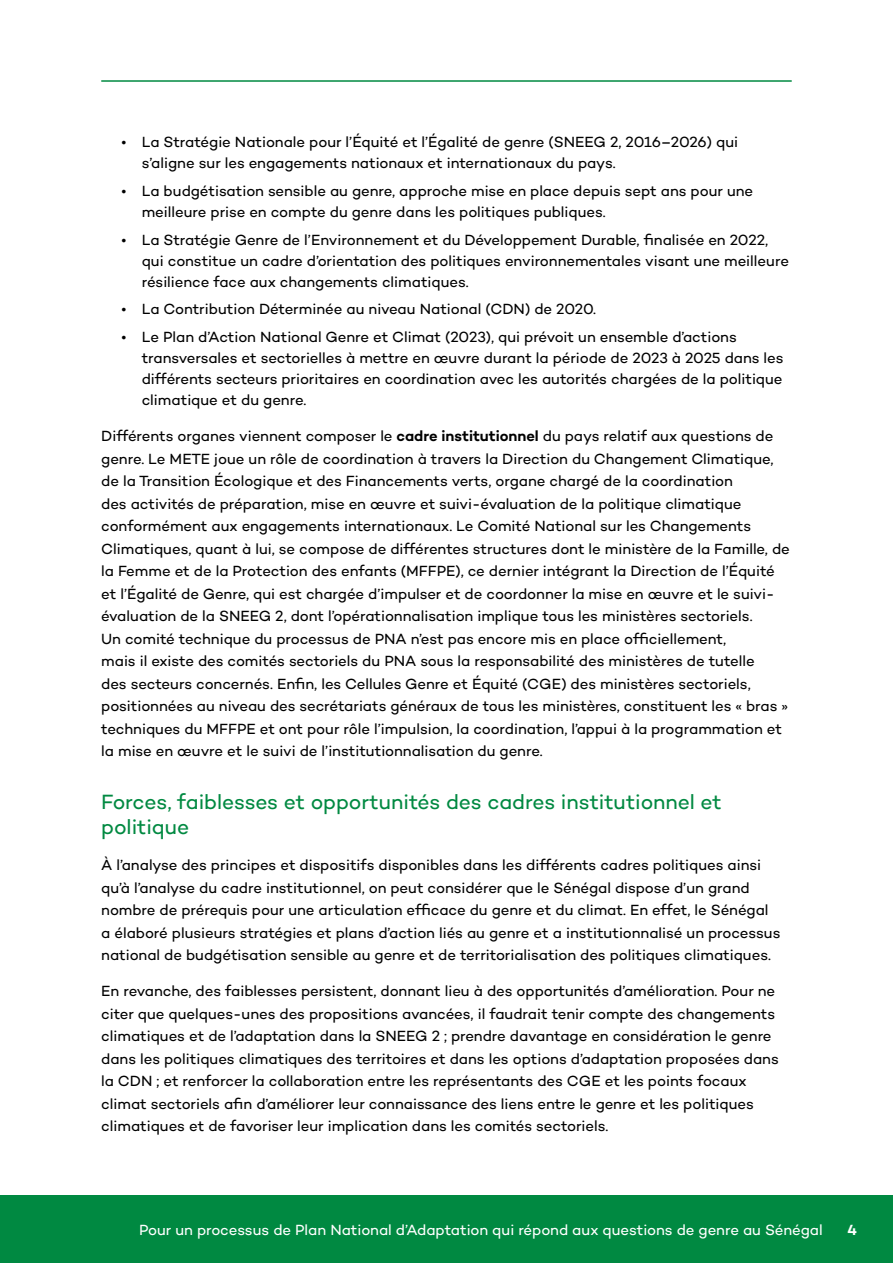
<style>
.page{position:relative;width:893px;height:1263px;background:#fff}
.page>*{position:absolute;margin:0;border:0;box-sizing:border-box;transform-origin:0 0}
.t1{font:21px/25.5px "Campton";letter-spacing:-.005em;color:#008941}
.t2{font:15px/22.5px "Campton";letter-spacing:-.005em;color:#000}
.t3{font:15px "Campton";letter-spacing:-.005em;color:#fff}
.t4{font:600 15px "Campton";color:#fff}
.s1{font-weight:600}
</style>
<div class="page">
<hr style="left:101px;top:80px;width:691px;height:2px;background:#008941">
<div style="left:0;top:1195px;width:893px;height:68px;background:#008941"></div>
<p class="t2" style="left:142px;top:131px;width:598px;line-height:21px;text-indent:-20px">• La Stratégie Nationale pour l’Équité et l’Égalité de genre (SNEEG 2, 2016–2026) qui s’aligne sur les engagements nationaux et internationaux du pays.</p>
<p class="t2" style="left:142px;top:180px;width:613px;line-height:21px;text-indent:-20px">• La budgétisation sensible au genre, approche mise en place depuis sept ans pour une meilleure prise en compte du genre dans les politiques publiques.</p>
<p class="t2" style="left:142px;top:229px;width:649px;line-height:21px;text-indent:-20px">• La Stratégie Genre de l’Environnement et du Développement Durable, finalisée en 2022, qui constitue un cadre d’orientation des politiques environnementales visant une meilleure résilience face aux changements climatiques.</p>
<p class="t2" style="left:122px;top:298px;width:476px">• La Contribution Déterminée au niveau National (CDN) de 2020.</p>
<p class="t2" style="left:142px;top:326px;width:643px;line-height:21px;text-indent:-20px">• Le Plan d’Action National Genre et Climat (2023), qui prévoit un ensemble d’actions transversales et sectorielles à mettre en œuvre durant la période de 2023 à 2025 dans les différents secteurs prioritaires en coordination avec les autorités chargées de la politique climatique et du genre.</p>
<p class="t2" style="left:101px;top:424px;width:690px">Différents organes viennent composer le <span class="s1">cadre institutionnel</span> du pays relatif aux questions de genre. Le METE joue un rôle de coordination à travers la Direction du Changement Climatique, de la Transition Écologique et des Financements verts, organe chargé de la coordination<br>des activités de préparation, mise en œuvre et suivi-évaluation de la politique climatique conformément aux engagements internationaux. Le Comité National sur les Changements Climatiques, quant à lui, se compose de différentes structures dont le ministère de la Famille, de la Femme et de la Protection des enfants (MFFPE), ce dernier intégrant la Direction de l’Équité et l’Égalité de Genre, qui est chargée d’impulser et de coordonner la mise en œuvre et le suivi&shy;évaluation de la SNEEG 2, dont l’opérationnalisation implique tous les ministères sectoriels.<br>Un comité technique du processus de PNA n’est pas encore mis en place officiellement,<br>mais il existe des comités sectoriels du PNA sous la responsabilité des ministères de tutelle<br>des secteurs concernés. Enfin, les Cellules Genre et Équité (CGE) des ministères sectoriels, positionnées au niveau des secrétariats généraux de tous les ministères, constituent les « bras » techniques du MFFPE et ont pour rôle l’impulsion, la coordination, l’appui à la programmation et la mise en œuvre et le suivi de l’institutionnalisation du genre.</p>
<h1 class="t1" style="left:101px;top:788px;width:622px">Forces, faiblesses et opportunités des cadres institutionnel et politique</h1>
<p class="t2" style="left:101px;top:853px;width:681px">À l’analyse des principes et dispositifs disponibles dans les différents cadres politiques ainsi qu’à l’analyse du cadre institutionnel, on peut considérer que le Sénégal dispose d’un grand nombre de prérequis pour une articulation efficace du genre et du climat. En effet, le Sénégal a élaboré plusieurs stratégies et plans d’action liés au genre et a institutionnalisé un processus national de budgétisation sensible au genre et de territorialisation des politiques climatiques.</p>
<p class="t2" style="left:101px;top:979px;width:679px">En revanche, des faiblesses persistent, donnant lieu à des opportunités d’amélioration. Pour ne citer que quelques-unes des propositions avancées, il faudrait tenir compte des changements climatiques et de l’adaptation dans la SNEEG 2 ; prendre davantage en considération le genre dans les politiques climatiques des territoires et dans les options d’adaptation proposées dans la CDN ; et renforcer la collaboration entre les représentants des CGE et les points focaux climat sectoriels afin d’améliorer leur connaissance des liens entre le genre et les politiques climatiques et de favoriser leur implication dans les comités sectoriels.</p>
<p class="t3" style="left:139px;top:1220px;width:685px">Pour un processus de Plan National d’Adaptation qui répond aux questions de genre au Sénégal</p>
<p class="t4" style="left:848px;top:1220px;width:11px">4</p>
</div>
